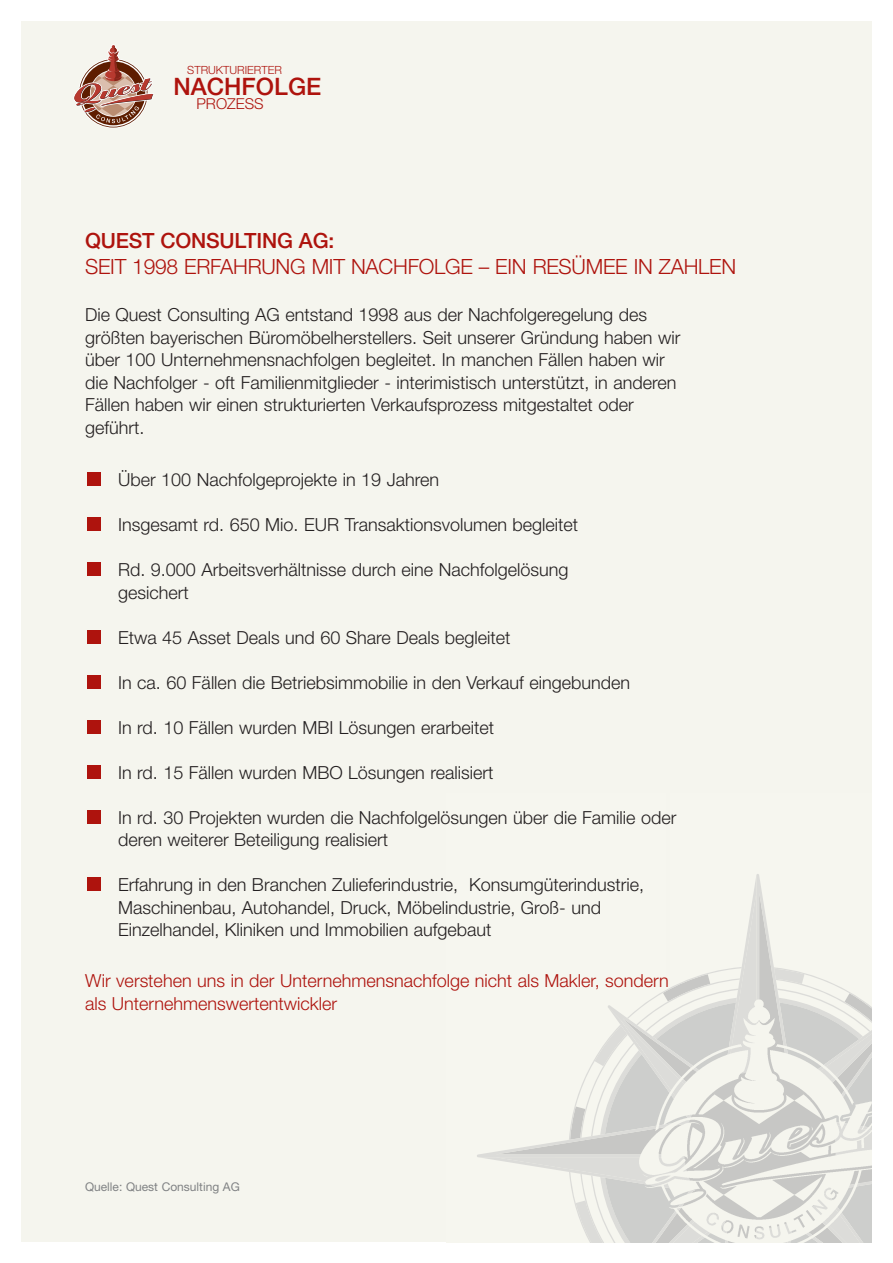
<style>
.page{position:relative;width:893px;height:1263px;background:#fff}
.page>*{position:absolute;margin:0;border:0;box-sizing:border-box;transform-origin:0 0}
.t1{font:500 24px "Helvetica Neue";color:#ae130d}
.t2{font:300 21px "Helvetica Neue";letter-spacing:-.01em;color:#ae130d}
.t3{font:500 21px "Helvetica Neue";letter-spacing:-.01em;color:#ae130d}
.t4{font:300 18px/22.5px "Helvetica Neue";color:#231f20}
.t5{font:300 18px/22.5px "Helvetica Neue";color:#ae130d}
.t6{font:300 15px "Helvetica Neue";color:#ae130d}
.t7{font:12px "Helvetica Neue";color:#808284}
.t8{font:300 11.25px "Helvetica Neue";color:#ae130d}
</style>
<div class="page">
<div style="left:21px;top:21px;width:851px;height:1221px;background:#f5f5ee"></div>
<svg style="left:477px;top:874px;width:285px;height:368px"></svg>
<img style="left:600px;top:893px;width:271px;height:349px">
<svg style="left:74px;top:44px;width:80px;height:84px"></svg>
<hr style="left:666px;top:423px;width:3px;height:565px;background:#f5f5ee">
<div style="left:87px;top:472px;width:13px;height:14px;background:#ae130d"></div>
<div style="left:87px;top:517px;width:13px;height:14px;background:#ae130d"></div>
<div style="left:87px;top:562px;width:13px;height:14px;background:#ae130d"></div>
<div style="left:87px;top:630px;width:13px;height:14px;background:#ae130d"></div>
<div style="left:87px;top:675px;width:13px;height:14px;background:#ae130d"></div>
<div style="left:87px;top:720px;width:13px;height:14px;background:#ae130d"></div>
<div style="left:87px;top:765px;width:13px;height:14px;background:#ae130d"></div>
<div style="left:87px;top:810px;width:13px;height:14px;background:#ae130d"></div>
<div style="left:87px;top:878px;width:13px;height:13px;background:#ae130d"></div>
<p class="t8" style="left:187px;top:66px;width:96px">STRUKTURIERTER</p>
<h1 class="t1" style="left:173px;top:78px;width:149px">NACHFOLGE</h1>
<p class="t6" style="left:196px;top:99px;width:69px">PROZESS</p>
<p class="t3" style="left:85px;top:233px;width:251px">QUEST CONSULTING AG:</p>
<p class="t2" style="left:85px;top:259px;width:653px">SEIT 1998 ERFAHRUNG MIT NACHFOLGE – EIN RESÜMEE IN ZAHLEN</p>
<p class="t4" style="left:85px;top:305px;width:597px">Die Quest Consulting AG entstand 1998 aus der Nachfolgeregelung des größten bayerischen Büromöbelherstellers. Seit unserer Gründung haben wir über 100 Unternehmensnachfolgen begleitet. In manchen Fällen haben wir die Nachfolger - oft Familienmitglieder - interimistisch unterstützt, in anderen Fällen haben wir einen strukturierten Verkaufsprozess mitgestaltet oder geführt.</p>
<p class="t4" style="left:118px;top:470px;width:322px">Über 100 Nachfolgeprojekte in 19 Jahren</p>
<p class="t4" style="left:118px;top:515px;width:462px">Insgesamt rd. 650 Mio. EUR Transaktionsvolumen begleitet</p>
<p class="t4" style="left:118px;top:560px;width:452px">Rd. 9.000 Arbeitsverhältnisse durch eine Nachfolgelösung gesichert</p>
<p class="t4" style="left:118px;top:628px;width:394px">Etwa 45 Asset Deals und 60 Share Deals begleitet</p>
<p class="t4" style="left:118px;top:673px;width:513px">In ca. 60 Fällen die Betriebsimmobilie in den Verkauf eingebunden</p>
<p class="t4" style="left:118px;top:718px;width:377px">In rd. 10 Fällen wurden MBI Lösungen erarbeitet</p>
<p class="t4" style="left:118px;top:763px;width:377px">In rd. 15 Fällen wurden MBO Lösungen realisiert</p>
<p class="t4" style="left:118px;top:808px;width:560px">In rd. 30 Projekten wurden die Nachfolgelösungen über die Familie oder deren weiterer Beteiligung realisiert</p>
<p class="t4" style="left:118px;top:875px;width:528px">Erfahrung in den Branchen Zulieferindustrie, Konsumgüterindustrie,<br>Maschinenbau, Autohandel, Druck, Möbelindustrie, Groß- und<br>Einzelhandel, Kliniken und Immobilien aufgebaut</p>
<p class="t5" style="left:85px;top:971px;width:585px">Wir verstehen uns in der Unternehmensnachfolge nicht als Makler, sondern als Unternehmenswertentwickler</p>
<p class="t7" style="left:85px;top:1182px;width:156px">Quelle: Quest Consulting AG</p>
</div>
